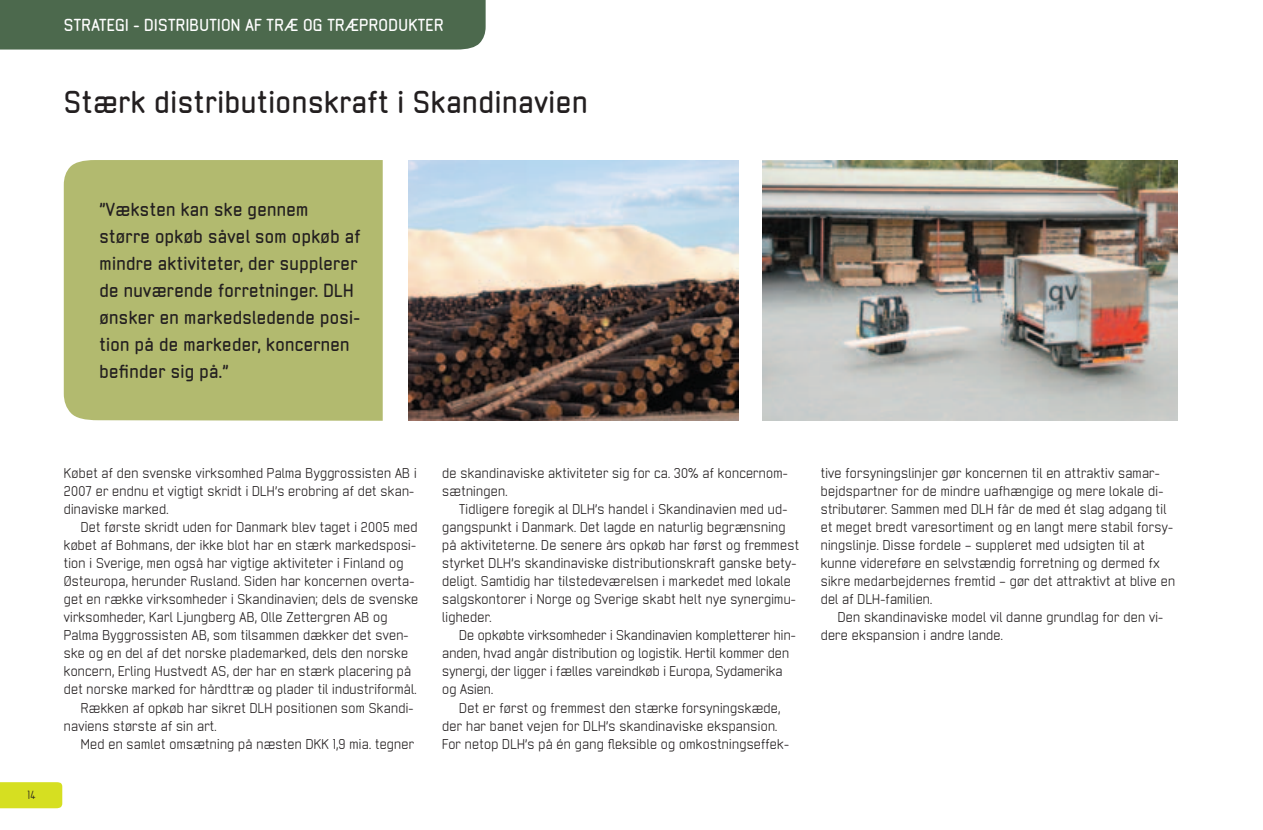
<style>
.page{position:relative;width:1263px;height:830px;background:#fff}
.page>*{position:absolute;margin:0;border:0;box-sizing:border-box;transform-origin:0 0}
.t1{font:700 30px "Neutraliser Sans";letter-spacing:.02em;color:#231f20}
.t2{font:700 18px/27px "Neutraliser Sans";letter-spacing:.02em;color:#231f20}
.t3{font:700 16.5px "Neutraliser Sans";letter-spacing:.02em;color:#fff}
.t4{font:13.5px/18px "Neutraliser Sans";letter-spacing:.02em;color:#231f20}
.t5{font:11.25px "Neutraliser Sans";color:#231f20}
</style>
<div class="page">
<div style="left:64px;top:160px;width:319px;height:260px;background:#b2ba6f"></div>
<img style="left:762px;top:160px;width:416px;height:260px">
<img style="left:408px;top:160px;width:330px;height:260px">
<div style="left:0;top:0;width:486px;height:49px;background:#4c694d"></div>
<div style="left:0;top:782px;width:62px;height:25px;background:#d6df21"></div>
<p class="t3" style="left:64px;top:19px;width:381px">STRATEGI - DISTRIBUTION AF TRÆ OG TRÆPRODUKTER</p>
<h1 class="t1" style="left:64px;top:91px;width:525px">Stærk distributionskraft i Skandinavien</h1>
<h2 class="t2" style="left:99px;top:197px;width:263px">”Væksten kan ske gennem større opkøb såvel som opkøb af mindre aktiviteter, der supplerer de nuværende forretninger. DLH ønsker en markedsledende posi&shy;tion på de markeder, koncernen befinder sig på.”</h2>
<p class="t5" style="left:28px;top:790px;width:9px">14</p>
<p class="t4" style="left:64px;top:465px;width:354px">Købet af den svenske virksomhed Palma Byggrossisten AB i<br>2007 er endnu et vigtigt skridt i DLH’s erobring af det skan&shy;dinaviske marked.</p>
<p class="t4" style="left:81px;top:519px;width:338px">Det første skridt uden for Danmark blev taget i 2005 med</p>
<p class="t4" style="left:64px;top:537px;width:354px">købet af Bohmans, der ikke blot har en stærk markedsposi-</p>
<p class="t4" style="left:64px;top:555px;width:341px">tion i Sverige, men også har vigtige aktiviteter i Finland og</p>
<p class="t4" style="left:64px;top:573px;width:352px">Østeuropa, herunder Rusland. Siden har koncernen overta-</p>
<p class="t4" style="left:64px;top:591px;width:356px">get en række virksomheder i Skandinavien; dels de svenske</p>
<p class="t4" style="left:64px;top:609px;width:325px">virksomheder, Karl Ljungberg AB, Olle Zettergren AB og</p>
<p class="t4" style="left:64px;top:627px;width:346px">Palma Byggrossisten AB, som tilsammen dækker det sven-</p>
<p class="t4" style="left:64px;top:645px;width:346px">ske og en del af det norske plademarked, dels den norske</p>
<p class="t4" style="left:64px;top:663px;width:349px">koncern, Erling Hustvedt AS, der har en stærk placering på</p>
<p class="t4" style="left:64px;top:681px;width:354px">det norske marked for hårdttræ og plader til industriformål.</p>
<p class="t4" style="left:81px;top:699px;width:334px">Rækken af opkøb har sikret DLH positionen som Skandi-</p>
<p class="t4" style="left:64px;top:717px;width:154px">naviens største af sin art.</p>
<p class="t4" style="left:81px;top:735px;width:335px">Med en samlet omsætning på næsten DKK 1,9 mia. tegner</p>
<p class="t4" style="left:442px;top:465px;width:347px">de skandinaviske aktiviteter sig for ca. 30% af koncernom&shy;sætningen.</p>
<p class="t4" style="left:442px;top:501px;width:358px;text-indent:17px">Tidligere foregik al DLH’s handel i Skandinavien med ud&shy;gangspunkt i Danmark. Det lagde en naturlig begrænsning på aktiviteterne. De senere års opkøb har først og fremmest styrket DLH’s skandinaviske distributionskraft ganske bety&shy;deligt. Samtidig har tilstedeværelsen i markedet med lokale salgskontorer i Norge og Sverige skabt helt nye synergimu&shy;ligheder.</p>
<p class="t4" style="left:442px;top:627px;width:355px;text-indent:17px">De opkøbte virksomheder i Skandinavien kompletterer hin&shy;anden, hvad angår distribution og logistik. Hertil kommer den synergi, der ligger i fælles vareindkøb i Europa, Sydamerika og Asien.</p>
<p class="t4" style="left:442px;top:699px;width:348px;text-indent:17px">Det er først og fremmest den stærke forsyningskæde, der har banet vejen for DLH’s skandinaviske ekspansion.<br>For netop DLH’s på én gang fleksible og omkostningseffek-</p>
<p class="t4" style="left:821px;top:465px;width:356px">tive forsyningslinjer gør koncernen til en attraktiv samar&shy;bejdspartner for de mindre uafhængige og mere lokale di&shy;stributører. Sammen med DLH får de med ét slag adgang til et meget bredt varesortiment og en langt mere stabil forsy&shy;ningslinje. Disse fordele – suppleret med udsigten til at kunne videreføre en selvstændig forretning og dermed fx sikre medarbejdernes fremtid – gør det attraktivt at blive en del af DLH-familien.</p>
<p class="t4" style="left:821px;top:609px;width:344px;text-indent:17px">Den skandinaviske model vil danne grundlag for den vi&shy;dere ekspansion i andre lande.</p>
</div>
